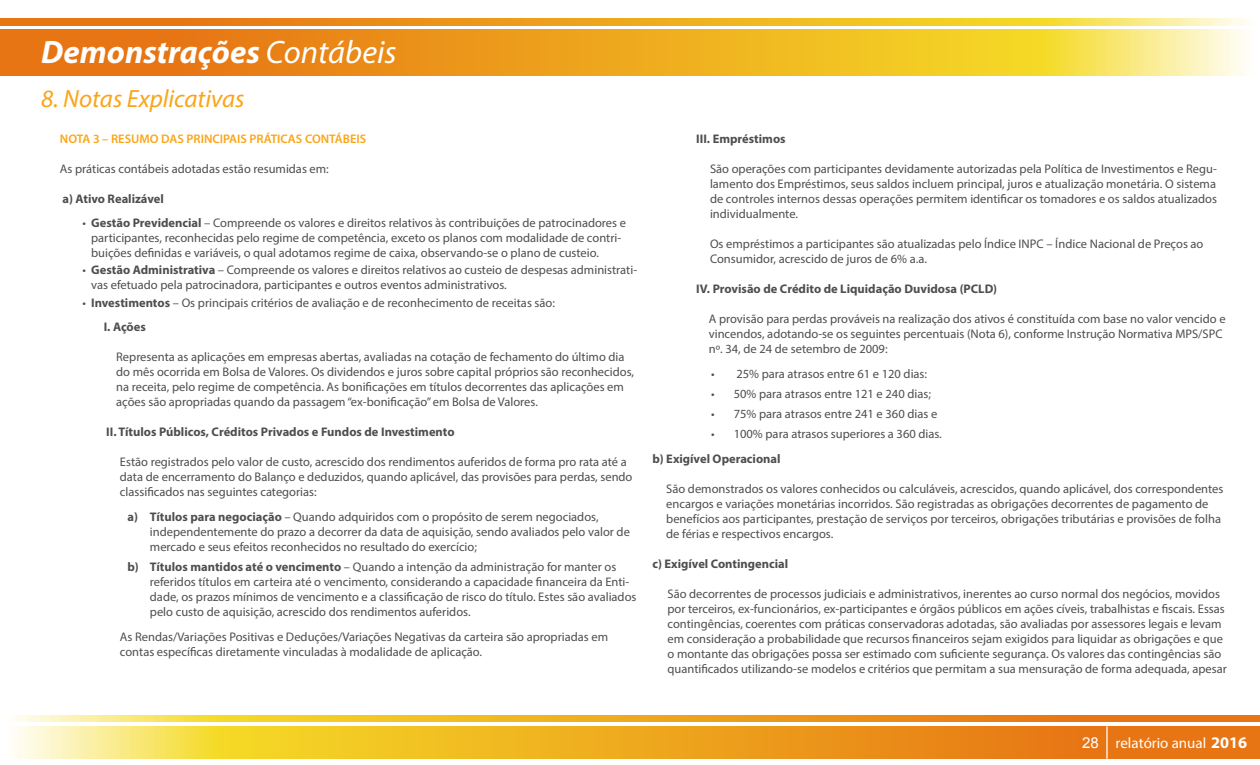
<style>
.page{position:relative;width:1260px;height:765px;background:#fff}
.page>*{position:absolute;margin:0;border:0;box-sizing:border-box;transform-origin:0 0}
.t1{font:italic 700 32.5px "Myriad Pro";color:#fff}
.t2{font:italic 25px "Myriad Pro";color:#faa519}
.t3{font:15px "Myriad Pro";color:#fff}
.t4{font:12.5px/15px "Myriad Pro";color:#4e4e4e}
.t5{font:700 12.5px "Myriad Pro";color:#4e4e4e}
.t6{font:600 12.5px "Myriad Pro";color:#faa519}
.s1{font-weight:400}
.s2{font-weight:700}
.s3{font-family:"Arial"}
.s4{font-weight:700;font-size:16.25px}
</style>
<div class="page">
<svg style="left:1px;top:30px;width:1243px;height:45px;background:#eeab2e"></svg>
<svg style="left:1px;top:19px;width:1244px;height:6px;background:#eeab2e"></svg>
<svg style="left:17px;top:726px;width:1243px;height:33px;background:#eeab2e"></svg>
<svg style="left:15px;top:715px;width:1245px;height:6px;background:#eeab2e"></svg>
<hr style="left:1106px;top:726px;width:2px;height:33px;background:#fff">
<h1 class="t1" style="left:41px;top:31px;width:357px">Demonstrações <span class="s1">Contábeis</span></h1>
<h2 class="t2" style="left:41px;top:84px;width:205px">8. Notas Explicativas</h2>
<p class="t6" style="left:60px;top:131px;width:308px">NOTA 3 – RESUMO DAS PRINCIPAIS PRÁTICAS CONTÁBEIS</p>
<p class="t4" style="left:60px;top:161px;width:270px">As práticas contábeis adotadas estão resumidas em:</p>
<p class="t5" style="left:62px;top:191px;width:103px">a) Ativo Realizável</p>
<p class="t4" style="left:91px;top:215px;width:536px;text-indent:-9px">• <span class="s2">Gestão Previdencial</span> – Compreende os valores e direitos relativos às contribuições de patrocinadores e participantes, reconhecidas pelo regime de competência, exceto os planos com modalidade de contri&shy;buições definidas e variáveis, o qual adotamos regime de caixa, observando-se o plano de custeio.</p>
<p class="t4" style="left:91px;top:262px;width:547px;text-indent:-9px">• <span class="s2">Gestão Administrativa</span> – Compreende os valores e direitos relativos ao custeio de despesas administrati&shy;vas efetuado pela patrocinadora, participantes e outros eventos administrativos.</p>
<p class="t4" style="left:104px;top:291px;width:453px;line-height:23.8px;text-indent:-21px">• <span class="s2">Investimentos</span> – Os principais critérios de avaliação e de reconhecimento de receitas são:<br><span class="s2">I. Ações</span></p>
<p class="t4" style="left:116px;top:349px;width:519px">Representa as aplicações em empresas abertas, avaliadas na cotação de fechamento do último dia do mês ocorrida em Bolsa de Valores. Os dividendos e juros sobre capital próprios são reconhecidos, na receita, pelo regime de competência. As bonificações em títulos decorrentes das aplicações em ações são apropriadas quando da passagem “ex-bonificação” em Bolsa de Valores.</p>
<p class="t5" style="left:106px;top:423px;width:350px">II. Títulos Públicos, Créditos Privados e Fundos de Investimento</p>
<p class="t4" style="left:120px;top:454px;width:514px">Estão registrados pelo valor de custo, acrescido dos rendimentos auferidos de forma pro rata até a data de encerramento do Balanço e deduzidos, quando aplicável, das provisões para perdas, sendo classificados nas seguintes categorias:</p>
<p class="t4" style="left:150px;top:509px;width:481px;text-indent:-22px"><span class="s2">a) Títulos para negociação</span> – Quando adquiridos com o propósito de serem negociados, independentemente do prazo a decorrer da data de aquisição, sendo avaliados pelo valor de mercado e seus efeitos reconhecidos no resultado do exercício;</p>
<p class="t4" style="left:150px;top:559px;width:488px;text-indent:-22px"><span class="s2">b) Títulos mantidos até o vencimento</span> – Quando a intenção da administração for manter os referidos títulos em carteira até o vencimento, considerando a capacidade financeira da Enti&shy;dade, os prazos mínimos de vencimento e a classificação de risco do título. Estes são avaliados pelo custo de aquisição, acrescido dos rendimentos auferidos.</p>
<p class="t4" style="left:120px;top:629px;width:490px">As Rendas/Variações Positivas e Deduções/Variações Negativas da carteira são apropriadas em contas específicas diretamente vinculadas à modalidade de aplicação.</p>
<p class="t5" style="left:696px;top:131px;width:91px">III. Empréstimos</p>
<p class="t4" style="left:710px;top:161px;width:508px;text-align:justify">São operações com participantes devidamente autorizadas pela Política de Investimentos e Regu&shy;lamento dos Empréstimos, seus saldos incluem principal, juros e atualização monetária. O sistema de controles internos dessas operações permitem identificar os tomadores e os saldos atualizados individualmente.</p>
<p class="t4" style="left:710px;top:236px;width:495px">Os empréstimos a participantes são atualizadas pelo Índice INPC – Índice Nacional de Preços ao<br>Consumidor, acrescido de juros de 6% a.a.</p>
<p class="t5" style="left:696px;top:281px;width:302px">IV. Provisão de Crédito de Liquidação Duvidosa (PCLD)</p>
<p class="t4" style="left:709px;top:311px;width:518px">A provisão para perdas prováveis na realização dos ativos é constituída com base no valor vencido e vincendos, adotando-se os seguintes percentuais (Nota 6), conforme Instrução Normativa MPS/SPC nº. 34, de 24 de setembro de 2009:</p>
<p class="t4" style="left:711px;top:366px;width:217px">• 25% para atrasos entre 61 e 120 dias:</p>
<p class="t4" style="left:711px;top:386px;width:221px">• 50% para atrasos entre 121 e 240 dias;</p>
<p class="t4" style="left:711px;top:406px;width:227px">• 75% para atrasos entre 241 e 360 dias e</p>
<p class="t4" style="left:711px;top:426px;width:232px">• 100% para atrasos superiores a 360 dias.</p>
<p class="t5" style="left:652px;top:451px;width:130px">b) Exigível Operacional</p>
<p class="t4" style="left:666px;top:481px;width:559px">São demonstrados os valores conhecidos ou calculáveis, acrescidos, quando aplicável, dos correspondentes encargos e variações monetárias incorridos. São registradas as obrigações decorrentes de pagamento de benefícios aos participantes, prestação de serviços por terceiros, obrigações tributárias e provisões de folha de férias e respectivos encargos.</p>
<p class="t5" style="left:652px;top:556px;width:137px">c) Exigível Contingencial</p>
<p class="t4" style="left:667px;top:586px;width:561px">São decorrentes de processos judiciais e administrativos, inerentes ao curso normal dos negócios, movidos por terceiros, ex-funcionários, ex-participantes e órgãos públicos em ações cíveis, trabalhistas e fiscais. Essas contingências, coerentes com práticas conservadoras adotadas, são avaliadas por assessores legais e levam em consideração a probabilidade que recursos financeiros sejam exigidos para liquidar as obrigações e que o montante das obrigações possa ser estimado com suficiente segurança. Os valores das contingências são quantificados utilizando-se modelos e critérios que permitam a sua mensuração de forma adequada, apesar</p>
<p class="t3" style="left:1082px;top:734px;width:166px"><span class="s3">28</span> relatório anual <span class="s4">2016</span></p>
</div>
